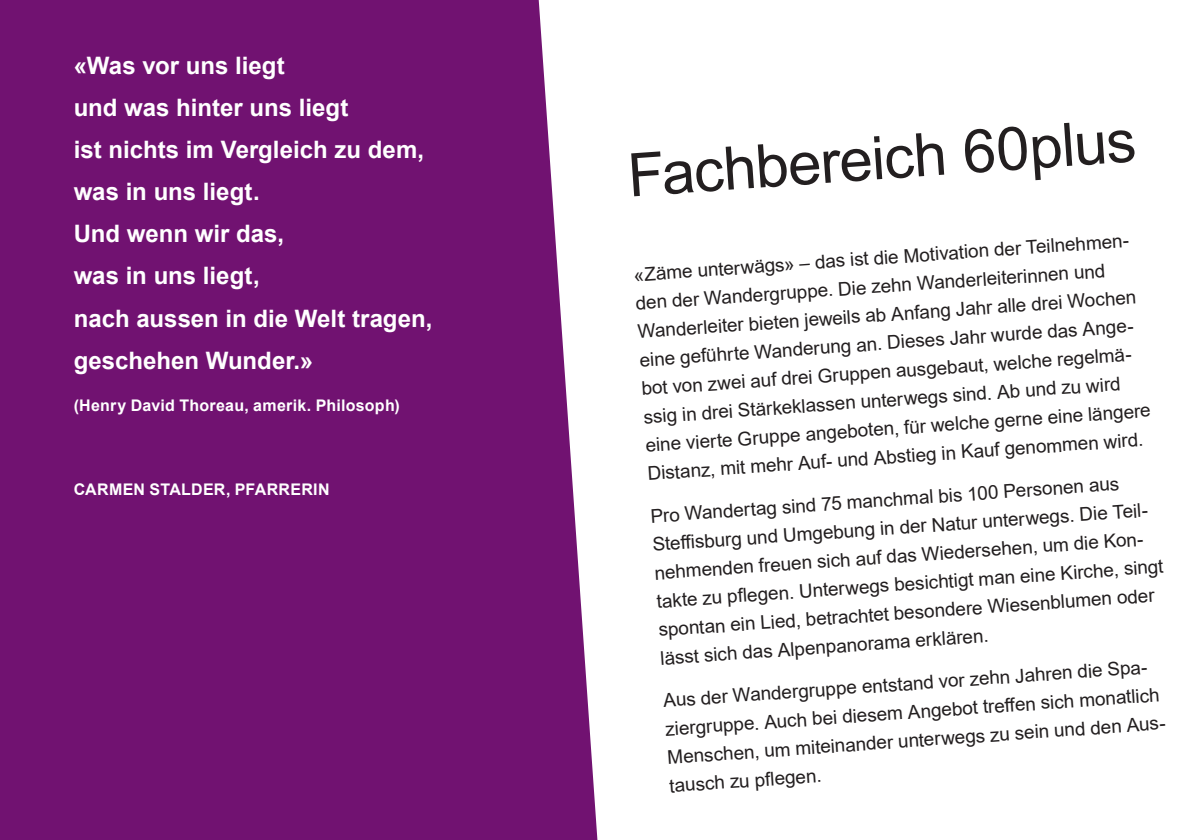
<style>
.page{position:relative;width:1191px;height:840px;background:#fff}
.page>*{position:absolute;margin:0;border:0;box-sizing:border-box;transform-origin:0 0}
.Titel{font:60px "Arial";color:#231f20}
.Aussage{font:700 24px/42px "Arial";color:#fff}
.Text_mit_Absatz{font:19px/28.4px "Arial";color:#231f20}
.Aussage-2{font:700 16px "Arial";letter-spacing:.015em;color:#fff}
</style>
<div class="page">
<div style="left:0;top:0;width:597px;height:839px;background:#711271"></div>
<p class="Aussage" style="left:74px;top:45px;width:360px">«Was vor uns liegt<br>und was hinter uns liegt<br>ist nichts im Vergleich zu dem, was in uns liegt.<br>Und wenn wir das,<br>was in uns liegt,<br>nach aussen in die Welt tragen, geschehen Wunder.»</p>
<p class="Aussage-2" style="left:74px;top:393px;width:328px">(Henry David Thoreau, amerik. Philosoph)</p>
<p class="Aussage-2" style="left:74px;top:477px;width:257px">CARMEN STALDER, PFARRERIN</p>
<p class="Titel" style="left:625px;top:134px;width:511px;rotate:-4deg">Fachbereich 60plus</p>
<p class="Text_mit_Absatz" style="left:633px;top:260px;width:508px;rotate:-4deg">«Zäme unterwägs» – das ist die Motivation der Teilnehmen&shy;den der Wandergruppe. Die zehn Wanderleiterinnen und Wanderleiter bieten jeweils ab Anfang Jahr alle drei Wochen eine geführte Wanderung an. Dieses Jahr wurde das Ange&shy;bot von zwei auf drei Gruppen ausgebaut, welche regelmä&shy;ssig in drei Stärkeklassen unterwegs sind. Ab und zu wird eine vierte Gruppe angeboten, für welche gerne eine längere Distanz, mit mehr Auf- und Abstieg in Kauf genommen wird.</p>
<p class="Text_mit_Absatz" style="left:649px;top:501px;width:509px;rotate:-4deg">Pro Wandertag sind 75 manchmal bis 100 Personen aus<br>Steffi sburg und Umgebung in der Natur unterwegs. Die Teil&shy;nehmenden freuen sich auf das Wiedersehen, um die Kon&shy;takte zu pfl egen. Unterwegs besichtigt man eine Kirche, singt spontan ein Lied, betrachtet besondere Wiesenblumen oder lässt sich das Alpenpanorama erklären.</p>
<p class="Text_mit_Absatz" style="left:662px;top:686px;width:504px;rotate:-4deg">Aus der Wandergruppe entstand vor zehn Jahren die Spa&shy;ziergruppe. Auch bei diesem Angebot treff en sich monatlich Menschen, um miteinander unterwegs zu sein und den Aus&shy;tausch zu pfl egen.</p>
</div>
